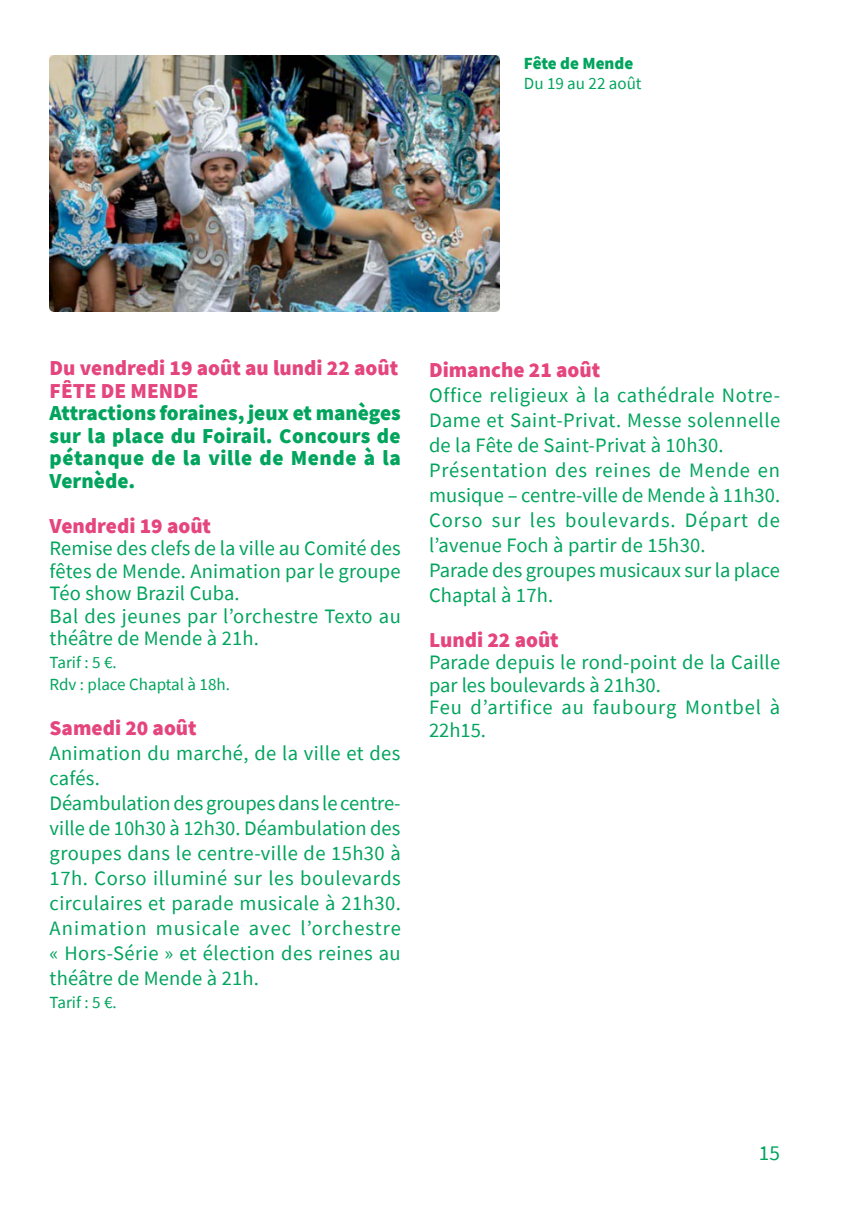
<style>
.page{position:relative;width:851px;height:1205px;background:#fff}
.page>*{position:absolute;margin:0;border:0;box-sizing:border-box;transform-origin:0 0}
.t1{font:900 21.25px/22.5px "Source Sans Pro";letter-spacing:.02em;color:#00a45d;text-align:justify}
.t2{font:900 21.25px/22.5px "Source Sans Pro";color:#e5457d}
.t3{font:21.25px "Source Sans Pro";color:#00a45d}
.t4{font:20.5px/25px "Source Sans Pro";letter-spacing:.015em;color:#00a45d}
.t5{font:17px/22.5px "Source Sans Pro";color:#00a45d}
.t6{font:900 17px "Source Sans Pro";color:#00a45d}
</style>
<div class="page">
<img style="left:50px;top:55px;width:449px;height:257px">
<p class="t6" style="left:524px;top:52px;width:111px">Fête de Mende</p>
<p class="t5" style="left:524px;top:72px;width:119px">Du 19 au 22 août</p>
<p class="t2" style="left:50px;top:356px;width:350px">Du vendredi 19 août au lundi 22 août<br>FÊTE DE MENDE</p>
<p class="t1" style="left:50px;top:401px;width:352px">Attractions foraines, jeux et manèges sur la place du Foirail. Concours de pétanque de la ville de Mende à la Vernède.</p>
<p class="t2" style="left:50px;top:514px;width:163px">Vendredi 19 août</p>
<p class="t4" style="left:50px;top:537px;width:352px;line-height:22.5px">Remise des clefs de la ville au Comité des fêtes de Mende. Animation par le groupe<br>Téo show Brazil Cuba.<br>Bal des jeunes par l’orchestre Texto au théâtre de Mende à 21h.</p>
<p class="t5" style="left:50px;top:650px;width:182px">Tarif : 5 €.<br>Rdv : place Chaptal à 18h.</p>
<p class="t2" style="left:50px;top:716px;width:148px">Samedi 20 août</p>
<p class="t4" style="left:50px;top:741px;width:353px">Animation du marché, de la ville et des cafés.<br>Déambulation des groupes dans le centre&shy;ville de 10h30 à 12h30. Déambulation des groupes dans le centre-ville de 15h30 à 17h. Corso illuminé sur les boulevards circulaires et parade musicale à 21h30.<br>Animation musicale avec l’orchestre « Hors-Série » et élection des reines au théâtre de Mende à 21h.</p>
<p class="t5" style="left:50px;top:990px;width:69px">Tarif : 5 €.</p>
<p class="t2" style="left:429px;top:358px;width:173px">Dimanche 21 août</p>
<p class="t4" style="left:429px;top:382px;width:353px">Office religieux à la cathédrale Notre-Dame et Saint-Privat. Messe solennelle de la Fête de Saint-Privat à 10h30.<br>Présentation des reines de Mende en musique – centre-ville de Mende à 11h30.<br>Corso sur les boulevards. Départ de l’avenue Foch à partir de 15h30.<br>Parade des groupes musicaux sur la place Chaptal à 17h.</p>
<p class="t2" style="left:429px;top:628px;width:131px">Lundi 22 août</p>
<p class="t4" style="left:429px;top:651px;width:352px;line-height:22.5px">Parade depuis le rond-point de la Caille par les boulevards à 21h30.<br>Feu d’artifice au faubourg Montbel à<br>22h15.</p>
<p class="t3" style="left:758px;top:1139px;width:23px">15</p>
</div>
